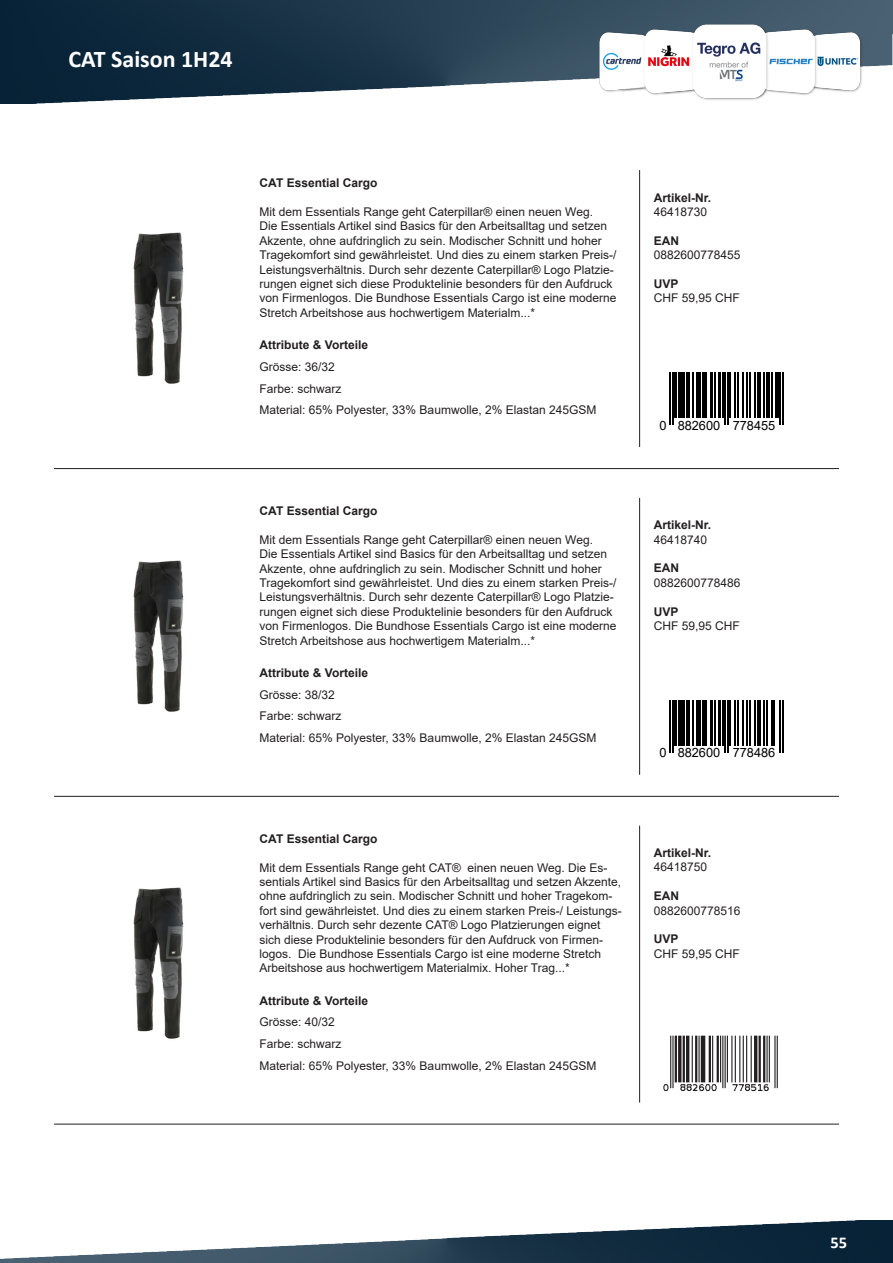
<style>
.page{position:relative;width:893px;height:1263px;background:#fff}
.page>*{position:absolute;margin:0;border:0;box-sizing:border-box;transform-origin:0 0}
.t1{font:700 24px "Calibri";color:#fff}
.t2{font:700 16.5px "Calibri";color:#fff}
.t3{font:12.75px "Arial";color:#000}
.t4{font:12px/14.4px "Arial";color:#231f20}
.t5{font:700 12px "Arial";color:#231f20}
</style>
<div class="page">
<img style="left:0;top:0;width:893px;height:104px">
<img style="left:604px;top:0;width:259px;height:104px">
<img style="left:0;top:1220px;width:893px;height:43px">
<img style="left:597px;top:22px;width:266px;height:79px">
<img style="left:133px;top:232px;width:51px;height:152px">
<hr style="left:639px;top:170px;width:1px;height:277px;background:#231f20">
<hr style="left:54px;top:468px;width:785px;height:1px;background:#231f20">
<svg style="left:669px;top:372px;width:115px;height:53px"></svg>
<hr style="left:670px;top:372px;width:1px;height:52px;background:#000">
<hr style="left:672px;top:372px;width:1px;height:52px;background:#000">
<hr style="left:674px;top:372px;width:3px;height:46px;background:#000">
<hr style="left:678px;top:372px;width:4px;height:46px;background:#000">
<hr style="left:683px;top:372px;width:2px;height:46px;background:#000">
<hr style="left:686px;top:372px;width:4px;height:46px;background:#000">
<hr style="left:692px;top:372px;width:2px;height:46px;background:#000">
<hr style="left:696px;top:372px;width:2px;height:46px;background:#000">
<hr style="left:700px;top:372px;width:1px;height:46px;background:#000">
<div style="left:702px;top:372px;width:5px;height:46px;background:#000"></div>
<hr style="left:710px;top:372px;width:3px;height:46px;background:#000">
<hr style="left:714px;top:372px;width:1px;height:46px;background:#000">
<hr style="left:719px;top:372px;width:2px;height:46px;background:#000">
<hr style="left:722px;top:372px;width:1px;height:46px;background:#000">
<hr style="left:725px;top:372px;width:1px;height:52px;background:#000">
<hr style="left:727px;top:372px;width:1px;height:52px;background:#000">
<hr style="left:729px;top:372px;width:2px;height:46px;background:#000">
<hr style="left:734px;top:372px;width:1px;height:46px;background:#000">
<hr style="left:738px;top:372px;width:1px;height:46px;background:#000">
<hr style="left:743px;top:372px;width:1px;height:46px;background:#000">
<hr style="left:746px;top:372px;width:1px;height:46px;background:#000">
<hr style="left:750px;top:372px;width:1px;height:46px;background:#000">
<hr style="left:755px;top:372px;width:1px;height:46px;background:#000">
<hr style="left:757px;top:372px;width:4px;height:46px;background:#000">
<hr style="left:763px;top:372px;width:1px;height:46px;background:#000">
<hr style="left:767px;top:372px;width:3px;height:46px;background:#000">
<hr style="left:771px;top:372px;width:2px;height:46px;background:#000">
<hr style="left:775px;top:372px;width:4px;height:46px;background:#000">
<hr style="left:780px;top:372px;width:1px;height:52px;background:#000">
<hr style="left:782px;top:372px;width:1px;height:52px;background:#000">
<img style="left:133px;top:560px;width:51px;height:152px">
<hr style="left:639px;top:498px;width:1px;height:277px;background:#231f20">
<hr style="left:54px;top:796px;width:785px;height:1px;background:#231f20">
<svg style="left:669px;top:700px;width:115px;height:53px"></svg>
<hr style="left:670px;top:700px;width:1px;height:52px;background:#000">
<hr style="left:672px;top:700px;width:1px;height:52px;background:#000">
<hr style="left:674px;top:700px;width:3px;height:46px;background:#000">
<hr style="left:678px;top:700px;width:4px;height:46px;background:#000">
<hr style="left:683px;top:700px;width:2px;height:46px;background:#000">
<hr style="left:686px;top:700px;width:4px;height:46px;background:#000">
<hr style="left:692px;top:700px;width:2px;height:46px;background:#000">
<hr style="left:696px;top:700px;width:2px;height:46px;background:#000">
<hr style="left:700px;top:700px;width:1px;height:46px;background:#000">
<div style="left:702px;top:700px;width:5px;height:46px;background:#000"></div>
<hr style="left:710px;top:700px;width:3px;height:46px;background:#000">
<hr style="left:714px;top:700px;width:1px;height:46px;background:#000">
<hr style="left:719px;top:700px;width:2px;height:46px;background:#000">
<hr style="left:722px;top:700px;width:1px;height:46px;background:#000">
<hr style="left:725px;top:700px;width:1px;height:52px;background:#000">
<hr style="left:727px;top:700px;width:1px;height:52px;background:#000">
<hr style="left:729px;top:700px;width:2px;height:46px;background:#000">
<hr style="left:734px;top:700px;width:1px;height:46px;background:#000">
<hr style="left:738px;top:700px;width:1px;height:46px;background:#000">
<hr style="left:743px;top:700px;width:1px;height:46px;background:#000">
<hr style="left:746px;top:700px;width:1px;height:46px;background:#000">
<hr style="left:750px;top:700px;width:1px;height:46px;background:#000">
<hr style="left:755px;top:700px;width:1px;height:46px;background:#000">
<hr style="left:757px;top:700px;width:4px;height:46px;background:#000">
<hr style="left:763px;top:700px;width:1px;height:46px;background:#000">
<hr style="left:767px;top:700px;width:1px;height:46px;background:#000">
<hr style="left:771px;top:700px;width:2px;height:46px;background:#000">
<hr style="left:774px;top:700px;width:1px;height:46px;background:#000">
<hr style="left:780px;top:700px;width:1px;height:52px;background:#000">
<hr style="left:782px;top:700px;width:1px;height:52px;background:#000">
<img style="left:133px;top:887px;width:51px;height:152px">
<hr style="left:639px;top:826px;width:1px;height:276px;background:#231f20">
<hr style="left:54px;top:1124px;width:785px;height:1px;background:#231f20">
<img style="left:663px;top:1035px;width:115px;height:56px">
<h1 class="t1" style="left:68px;top:42px;width:166px">CAT Saison 1H24</h1>
<p class="t5" style="left:260px;top:175px;width:119px">CAT Essential Cargo</p>
<p class="t4" style="left:260px;top:205px;width:359px">Mit dem Essentials Range geht Caterpillar® einen neuen Weg.<br>Die Essentials Artikel sind Basics für den Arbeitsalltag und setzen Akzente, ohne aufdringlich zu sein. Modischer Schnitt und hoher Tragekomfort sind gewährleistet. Und dies zu einem starken Preis-/ Leistungsverhältnis. Durch sehr dezente Caterpillar® Logo Platzie&shy;rungen eignet sich diese Produktelinie besonders für den Aufdruck von Firmenlogos. Die Bundhose Essentials Cargo ist eine moderne Stretch Arbeitshose aus hochwertigem Materialm...*</p>
<p class="t5" style="left:260px;top:337px;width:110px">Attribute &amp; Vorteile</p>
<p class="t4" style="left:260px;top:359px;width:77px">Grösse: 36/32</p>
<p class="t4" style="left:260px;top:377px;width:338px;line-height:21.6px">Farbe: schwarz<br>Material: 65% Polyester, 33% Baumwolle, 2% Elastan 245GSM</p>
<p class="t5" style="left:260px;top:502px;width:119px">CAT Essential Cargo</p>
<p class="t4" style="left:260px;top:532px;width:359px">Mit dem Essentials Range geht Caterpillar® einen neuen Weg.<br>Die Essentials Artikel sind Basics für den Arbeitsalltag und setzen Akzente, ohne aufdringlich zu sein. Modischer Schnitt und hoher Tragekomfort sind gewährleistet. Und dies zu einem starken Preis-/ Leistungsverhältnis. Durch sehr dezente Caterpillar® Logo Platzie&shy;rungen eignet sich diese Produktelinie besonders für den Aufdruck von Firmenlogos. Die Bundhose Essentials Cargo ist eine moderne Stretch Arbeitshose aus hochwertigem Materialm...*</p>
<p class="t5" style="left:260px;top:664px;width:110px">Attribute &amp; Vorteile</p>
<p class="t4" style="left:260px;top:687px;width:77px">Grösse: 38/32</p>
<p class="t4" style="left:260px;top:705px;width:338px;line-height:21.6px">Farbe: schwarz<br>Material: 65% Polyester, 33% Baumwolle, 2% Elastan 245GSM</p>
<p class="t5" style="left:260px;top:830px;width:119px">CAT Essential Cargo</p>
<p class="t4" style="left:260px;top:860px;width:364px">Mit dem Essentials Range geht CAT® einen neuen Weg. Die Es&shy;sentials Artikel sind Basics für den Arbeitsalltag und setzen Akzente, ohne aufdringlich zu sein. Modischer Schnitt und hoher Tragekom&shy;fort sind gewährleistet. Und dies zu einem starken Preis-/ Leistungs&shy;verhältnis. Durch sehr dezente CAT® Logo Platzierungen eignet sich diese Produktelinie besonders für den Aufdruck von Firmen&shy;logos. Die Bundhose Essentials Cargo ist eine moderne Stretch Arbeitshose aus hochwertigem Materialmix. Hoher Trag...*</p>
<p class="t5" style="left:260px;top:992px;width:110px">Attribute &amp; Vorteile</p>
<p class="t4" style="left:260px;top:1015px;width:77px">Grösse: 40/32</p>
<p class="t4" style="left:260px;top:1033px;width:338px;line-height:21.6px">Farbe: schwarz<br>Material: 65% Polyester, 33% Baumwolle, 2% Elastan 245GSM</p>
<p class="t5" style="left:654px;top:189px;width:59px">Artikel-Nr.</p>
<p class="t4" style="left:654px;top:204px;width:55px">46418730</p>
<p class="t5" style="left:654px;top:232px;width:27px">EAN</p>
<p class="t4" style="left:654px;top:248px;width:88px">0882600778455</p>
<p class="t5" style="left:654px;top:275px;width:26px">UVP</p>
<p class="t4" style="left:654px;top:291px;width:88px">CHF 59,95 CHF</p>
<p class="t3" style="left:659px;top:416px;width:117px">0 882600 778455</p>
<p class="t5" style="left:654px;top:517px;width:59px">Artikel-Nr.</p>
<p class="t4" style="left:654px;top:532px;width:55px">46418740</p>
<p class="t5" style="left:654px;top:560px;width:27px">EAN</p>
<p class="t4" style="left:654px;top:575px;width:88px">0882600778486</p>
<p class="t5" style="left:654px;top:603px;width:26px">UVP</p>
<p class="t4" style="left:654px;top:619px;width:88px">CHF 59,95 CHF</p>
<p class="t3" style="left:659px;top:744px;width:117px">0 882600 778486</p>
<p class="t5" style="left:654px;top:844px;width:59px">Artikel-Nr.</p>
<p class="t4" style="left:654px;top:860px;width:55px">46418750</p>
<p class="t5" style="left:654px;top:887px;width:27px">EAN</p>
<p class="t4" style="left:654px;top:903px;width:88px">0882600778516</p>
<p class="t5" style="left:654px;top:931px;width:26px">UVP</p>
<p class="t4" style="left:654px;top:946px;width:88px">CHF 59,95 CHF</p>
<h2 class="t2" style="left:831px;top:1230px;width:18px">55</h2>
</div>
